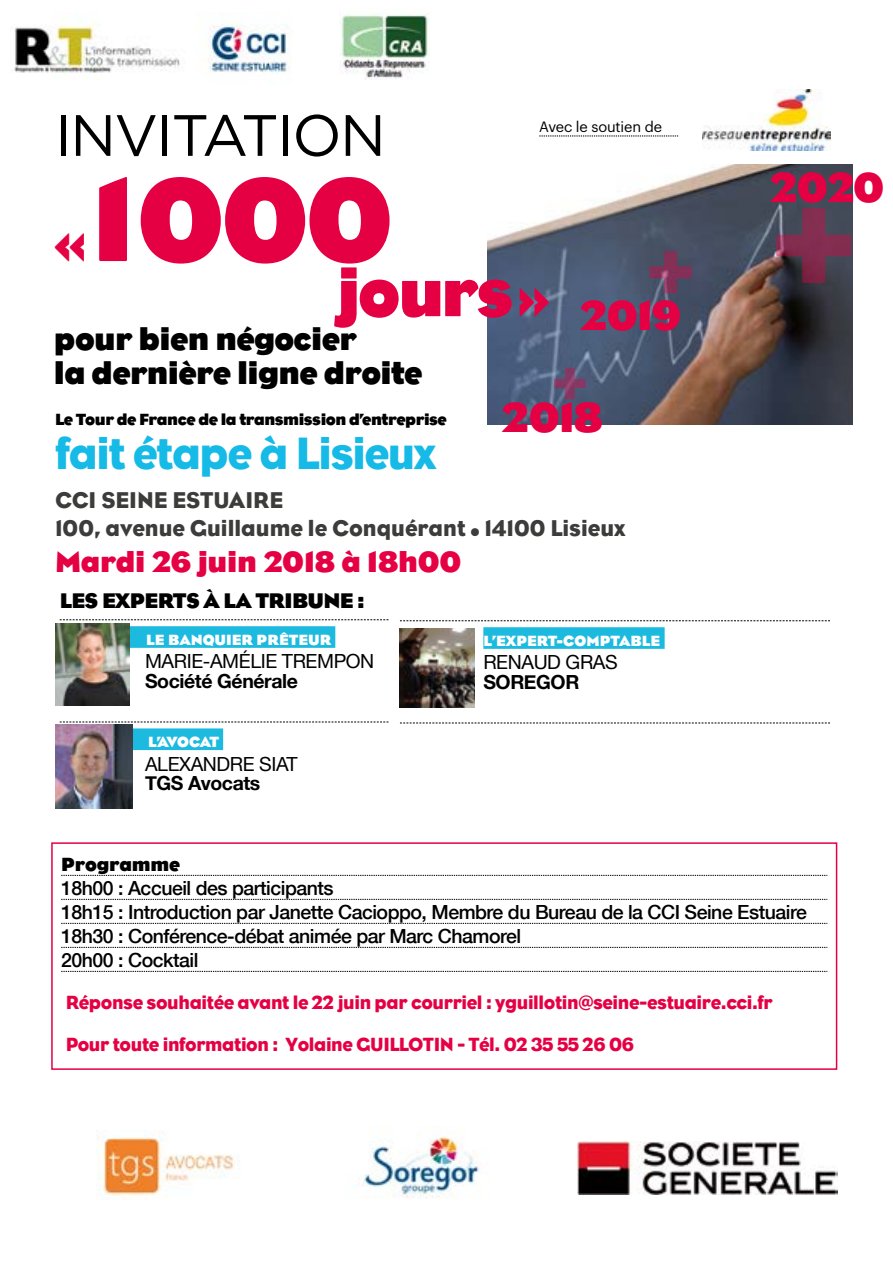
<style>
.page{position:relative;width:893px;height:1263px;background:#fff}
.page>*{position:absolute;margin:0;border:0;box-sizing:border-box;transform-origin:0 0}
.t1{font:700 120.3px "Bureau Eagle";color:#e50043}
.t2{font:700 69.75px "Bureau Eagle";letter-spacing:-.03em;color:#e50043}
.t3{font:58.2px "Gotham";letter-spacing:-.03em;color:#000}
.t4{font:700 48.3px "Bureau Eagle";color:#e50043}
.t5{font:46.35px "Bureau Eagle";letter-spacing:-.03em;color:#16bae7}
.t6{font:700 42.6px "Bureau Eagle";letter-spacing:-.03em;color:#e50043}
.t7{font:700 32.7px/33.8px "Bureau Eagle";letter-spacing:-.02em;color:#000}
.t8{font:700 30px "Bureau Eagle";letter-spacing:-.01em;color:#e50043}
.t9{font:23.4px/28px "Bureau Eagle";color:#3c3c3b}
.t10{font:700 21.6px "Bureau Eagle";letter-spacing:-.03em;color:#000}
.t11{font:500 19.5px/24px "Helvetica Neue";letter-spacing:-.025em;color:#000}
.t12{font:19.5px/42px "Bureau Eagle";letter-spacing:-.02em;color:#e50043}
.t13{font:19.5px "Helvetica Neue";letter-spacing:-.02em;color:#000}
.t14{font:700 19.5px "Helvetica Neue";letter-spacing:-.02em;color:#000}
.t15{font:700 19.5px "Bureau Eagle";letter-spacing:-.01em;color:#000}
.t16{font:700 16.5px "Bureau Eagle";letter-spacing:-.03em;color:#000}
.t17{font:700 15.15px "Bureau Eagle";color:#fff}
.t18{font:14.55px "Graphik";letter-spacing:-.01em;color:#000}
.s1{font-size:48.3px}
.s2{font-size:13.5px}
</style>
<div class="page">
<svg style="left:61px;top:875px;width:766px;height:1px"></svg>
<svg style="left:61px;top:899px;width:766px;height:1px"></svg>
<svg style="left:61px;top:923px;width:766px;height:1px"></svg>
<svg style="left:61px;top:947px;width:766px;height:1px"></svg>
<svg style="left:61px;top:971px;width:766px;height:1px"></svg>
<div style="left:51px;top:842px;width:786px;height:228px;border:2px solid #e50043"></div>
<img style="left:488px;top:164px;width:364px;height:260px">
<svg style="left:776px;top:208px;width:75px;height:75px"></svg>
<svg style="left:650px;top:251px;width:42px;height:42px"></svg>
<svg style="left:554px;top:368px;width:32px;height:31px"></svg>
<svg style="left:539px;top:136px;width:139px;height:1px"></svg>
<img style="left:340px;top:13px;width:89px;height:66px">
<img style="left:14px;top:16px;width:166px;height:57px">
<img style="left:577px;top:1141px;width:260px;height:53px">
<svg style="left:400px;top:620px;width:430px;height:1px"></svg>
<div style="left:483px;top:627px;width:182px;height:22px;background:#1dbadf"></div>
<svg style="left:400px;top:723px;width:430px;height:1px"></svg>
<img style="left:400px;top:629px;width:75px;height:78px">
<svg style="left:60px;top:619px;width:328px;height:1px"></svg>
<div style="left:60px;top:626px;width:275px;height:22px;background:#1dbadf"></div>
<svg style="left:60px;top:722px;width:328px;height:1px"></svg>
<div style="left:60px;top:728px;width:163px;height:22px;background:#1dbadf"></div>
<img style="left:702px;top:90px;width:128px;height:60px">
<img style="left:196px;top:22px;width:94px;height:51px">
<img style="left:357px;top:1135px;width:123px;height:64px">
<img style="left:55px;top:624px;width:75px;height:82px">
<img style="left:55px;top:725px;width:77px;height:83px">
<img style="left:97px;top:1130px;width:138px;height:67px">
<h3 class="t3" style="left:55px;top:103px;width:332px">INVITATION</h3>
<p class="t18" style="left:539px;top:115px;width:124px">Avec le soutien de</p>
<h1 class="t1" style="left:90px;top:155px;width:305px">1000</h1>
<h2 class="t2" style="left:336px;top:254px;width:216px">jours<span class="s1">»</span></h2>
<h3 class="t7" style="left:54px;top:322px;width:370px">pour bien négocier<br>la dernière ligne droite</h3>
<h3 class="t4" style="left:54px;top:218px;width:35px">«</h3>
<h3 class="t6" style="left:579px;top:292px;width:103px">2019</h3>
<h3 class="t6" style="left:501px;top:394px;width:103px">2018</h3>
<p class="t16" style="left:55px;top:410px;width:393px">Le Tour de France de la transmission d’entreprise</p>
<h3 class="t5" style="left:55px;top:427px;width:383px">fait étape à Lisieux</h3>
<p class="t9" style="left:55px;top:486px;width:572px">CCI SEINE ESTUAIRE<br>100, avenue Guillaume le Conquérant <span class="s2">•</span> 14100 Lisieux</p>
<h3 class="t8" style="left:55px;top:545px;width:408px">Mardi 26 juin 2018 à 18h00</h3>
<p class="t10" style="left:60px;top:589px;width:307px">LES EXPERTS À LA TRIBUNE :</p>
<p class="t17" style="left:146px;top:631px;width:187px">LE BANQUIER PRÊTEUR</p>
<p class="t13" style="left:145px;top:645px;width:231px">MARIE-AMÉLIE TREMPON</p>
<p class="t14" style="left:145px;top:663px;width:154px">Société Générale</p>
<p class="t17" style="left:148px;top:733px;width:73px">L’AVOCAT</p>
<p class="t13" style="left:145px;top:747px;width:154px">ALEXANDRE SIAT</p>
<p class="t14" style="left:145px;top:765px;width:117px">TGS Avocats</p>
<p class="t17" style="left:483px;top:632px;width:178px">L’EXPERT-COMPTABLE</p>
<p class="t13" style="left:483px;top:646px;width:136px">RENAUD GRAS</p>
<p class="t14" style="left:483px;top:664px;width:98px">SOREGOR</p>
<h3 class="t6" style="left:769px;top:164px;width:117px">2020</h3>
<p class="t15" style="left:61px;top:854px;width:120px">Programme</p>
<p class="t11" style="left:61px;top:875px;width:747px">18h00 : Accueil des participants<br>18h15 : Introduction par Janette Cacioppo, Membre du Bureau de la CCI Seine Estuaire 18h30 : Conférence-débat animée par Marc Chamorel<br>20h00 : Cocktail</p>
<p class="t12" style="left:66px;top:981px;width:709px">Réponse souhaitée avant le 22 juin par courriel : yguillotin@seine-estuaire.cci.fr<br>Pour toute information : Yolaine GUILLOTIN - Tél. 02 35 55 26 06</p>
</div>
